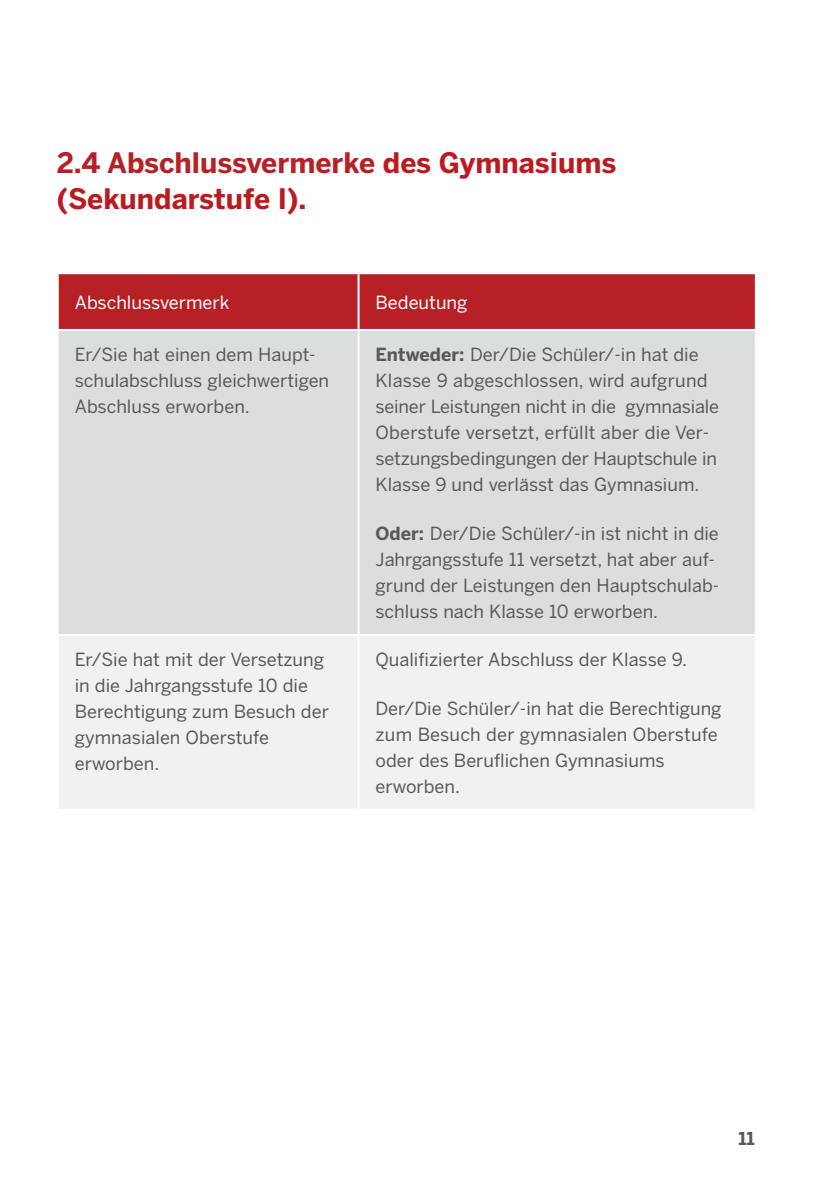
<style>
.page{position:relative;width:840px;height:1191px;background:#fff}
.page>*{position:absolute;margin:0;border:0;box-sizing:border-box;transform-origin:0 0}
.t1{font:700 28px/36px "Benton Sans";color:#bb1b20}
.Tabellen_p{font:18px/26px "Benton Sans";color:#58595b}
.t2{font:18px "Benton Sans";color:#fff}
.t3{font:700 18px "Benton Sans";color:#58595b}
.s1{color:#b72126}
.s2{font-weight:700}
</style>
<div class="page">
<div style="left:59px;top:274px;width:695px;height:55px;background:#b72126"></div>
<div style="left:59px;top:331px;width:695px;height:303px;background:#dcddde"></div>
<div style="left:59px;top:636px;width:695px;height:173px;background:#f1f1f2"></div>
<hr style="left:357px;top:274px;width:2px;height:55px;background:#fff">
<hr style="left:357px;top:331px;width:2px;height:303px;background:#fff">
<hr style="left:357px;top:636px;width:2px;height:173px;background:#fff">
<h2 class="t1" style="left:57px;top:145px;width:561px"><span class="s1">2.4 Abschlussvermerke</span> des Gymnasiums (Sekundarstufe I).</h2>
<p class="t2" style="left:75px;top:291px;width:156px">Abschlussvermerk</p>
<p class="t2" style="left:375px;top:291px;width:93px">Bedeutung</p>
<p class="Tabellen_p" style="left:75px;top:341px;width:256px">Er/Sie hat einen dem Haupt&shy;schulabschluss gleichwertigen<br>Abschluss erworben.</p>
<p class="Tabellen_p" style="left:375px;top:341px;width:345px"><span class="s2">Entweder:</span> Der/Die Schüler/-in hat die Klasse 9 abgeschlossen, wird aufgrund seiner Leistungen nicht in die gymnasiale Oberstufe versetzt, erfüllt aber die Ver&shy;setzungsbedingungen der Hauptschule in Klasse 9 und verlässt das Gymnasium.</p>
<p class="Tabellen_p" style="left:375px;top:520px;width:345px"><span class="s2">Oder:</span> Der/Die Schüler/-in ist nicht in die Jahrgangsstufe 11 versetzt, hat aber auf&shy;grund der Leistungen den Hauptschulab&shy;schluss nach Klasse 10 erworben.</p>
<p class="Tabellen_p" style="left:75px;top:646px;width:255px">Er/Sie hat mit der Versetzung in die Jahrgangsstufe 10 die<br>Berechtigung zum Besuch der gymnasialen Oberstufe erworben.</p>
<p class="Tabellen_p" style="left:375px;top:646px;width:313px">Qualifizierter Abschluss der Klasse 9.</p>
<p class="Tabellen_p" style="left:375px;top:445px;width:351px">V rsetzungsbedingungen der Hauptschule in Klasse 9 und verlässt das Gymnasium.</p>
<p class="Tabellen_p" style="left:375px;top:695px;width:347px">Der/Die Schüler/-in hat die Berechtigung zum Besuch der gymnasialen Oberstufe oder des Beruflichen Gymnasiums erworben.</p>
<p class="t3" style="left:738px;top:1128px;width:18px">11</p>
</div>
